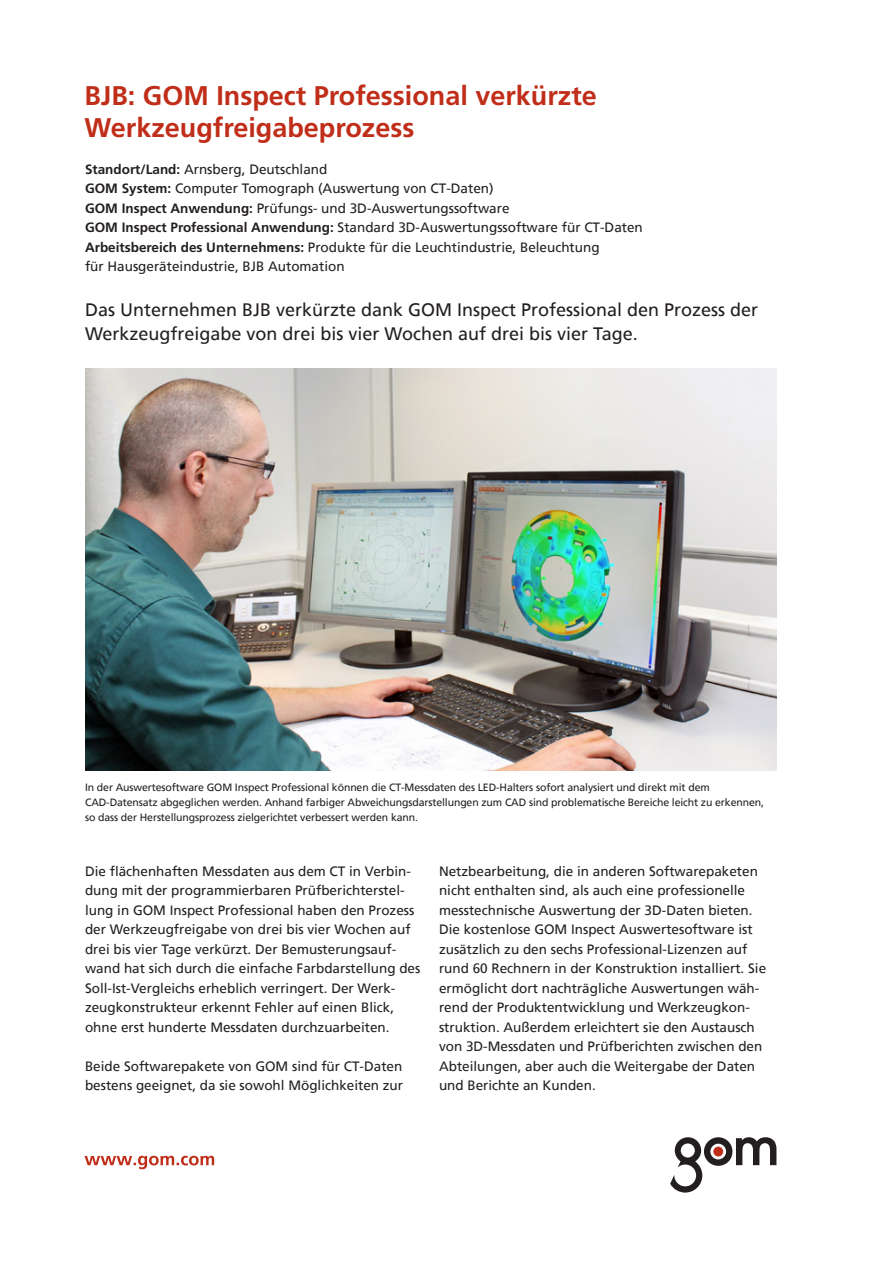
<style>
.page{position:relative;width:893px;height:1263px;background:#fff}
.page>*{position:absolute;margin:0;border:0;box-sizing:border-box;transform-origin:0 0}
.t1{font:700 27px/32.4px "Frutiger LT";color:#c02d19}
.t2{font:18px/24px "Frutiger";color:#231f20}
.t3{font:13.5px/19.5px "Frutiger";color:#231f20}
.t4{font:10.5px/15px "Frutiger";letter-spacing:-.01em;color:#231f20}
.s1{font-family:"Frutiger LT";font-weight:700}
</style>
<div class="page">
<svg style="left:670px;top:1137px;width:106px;height:55px"></svg>
<svg style="left:85px;top:1156px;width:129px;height:13px"></svg>
<img style="left:85px;top:369px;width:691px;height:402px">
<h1 class="t1" style="left:84px;top:80px;width:514px">BJB: GOM Inspect Professional verkürzte<br>Werkzeugfreigabeprozess</h1>
<p class="t3" style="left:85px;top:159px;width:559px"><span class="s1">Standort/Land:</span> Arnsberg, Deutschland<br><span class="s1">GOM System:</span> Computer Tomograph (Auswertung von CT-Daten)<br><span class="s1">GOM Inspect Anwendung:</span> Prüfungs- und 3D-Auswertungssoftware<br><span class="s1">GOM Inspect Professional Anwendung:</span> Standard 3D-Auswertungssoftware für CT-Daten <span class="s1">Arbeitsbereich des Unternehmens:</span> Produkte für die Leuchtindustrie, Beleuchtung<br>für Hausgeräteindustrie, BJB Automation</p>
<h2 class="t2" style="left:85px;top:298px;width:675px">Das Unternehmen BJB verkürzte dank GOM Inspect Professional den Prozess der<br>Werkzeugfreigabe von drei bis vier Wochen auf drei bis vier Tage.</h2>
<p class="t4" style="left:85px;top:780px;width:680px">In der Auswertesoftware GOM Inspect Professional können die CT-Messdaten des LED-Halters sofort analysiert und direkt mit dem<br>CAD-Datensatz abgeglichen werden. Anhand farbiger Abweichungsdarstellungen zum CAD sind problematische Bereiche leicht zu erkennen, so dass der Herstellungsprozess zielgerichtet verbessert werden kann.</p>
<p class="t3" style="left:85px;top:861px;width:337px">Die flächenhaften Messdaten aus dem CT in Verbin&shy;dung mit der programmierbaren Prüfberichterstel&shy;lung in GOM Inspect Professional haben den Prozess der Werkzeugfreigabe von drei bis vier Wochen auf drei bis vier Tage verkürzt. Der Bemusterungsauf&shy;wand hat sich durch die einfache Farbdarstellung des Soll-Ist-Vergleichs erheblich verringert. Der Werk&shy;zeugkonstrukteur erkennt Fehler auf einen Blick, ohne erst hunderte Messdaten durchzuarbeiten.</p>
<p class="t3" style="left:85px;top:1056px;width:320px">Beide Softwarepakete von GOM sind für CT-Daten bestens geeignet, da sie sowohl Möglichkeiten zur</p>
<p class="t3" style="left:439px;top:861px;width:329px">Netzbearbeitung, die in anderen Softwarepaketen nicht enthalten sind, als auch eine professionelle messtechnische Auswertung der 3D-Daten bieten.<br>Die kostenlose GOM Inspect Auswertesoftware ist zusätzlich zu den sechs Professional-Lizenzen auf rund 60 Rechnern in der Konstruktion installiert. Sie ermöglicht dort nachträgliche Auswertungen wäh&shy;rend der Produktentwicklung und Werkzeugkon&shy;struktion. Außerdem erleichtert sie den Austausch von 3D-Messdaten und Prüfberichten zwischen den Abteilungen, aber auch die Weitergabe der Daten und Berichte an Kunden.</p>
</div>
